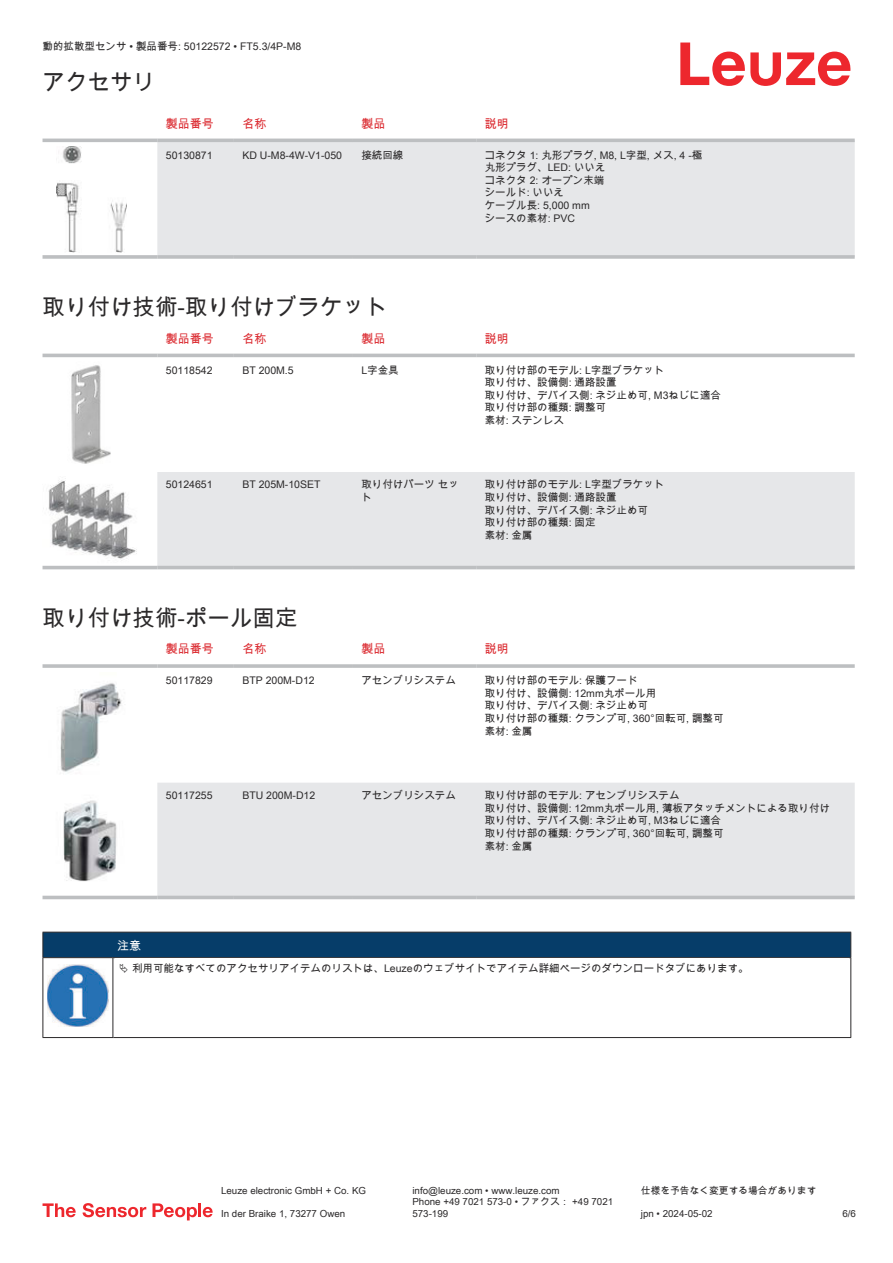
<style>
.page{position:relative;width:893px;height:1263px;background:#fff}
.page>*{position:absolute;margin:0;border:0;box-sizing:border-box;transform-origin:0 0}
.t1{font:22.5px "Arial Unicode MS";color:#2b292a}
.t2{font:12px "Arial Unicode MS";color:#db2a30}
.t3{font:12px "Arial Unicode MS";color:#fff}
.t4{font:10.5px/12.6px "Arial Unicode MS";color:#2b292a}
.t5{font:9.75px/11.7px "Arial Unicode MS";color:#2b292a}
</style>
<div class="page">
<svg style="left:680px;top:43px;width:170px;height:43px"></svg>
<svg style="left:43px;top:138px;width:812px;height:72px"></svg>
<div style="left:157px;top:142px;width:698px;height:113px;background:#e6e7e9"></div>
<hr style="left:43px;top:139px;width:114px;height:3px;background:#bdbfc1">
<hr style="left:157px;top:139px;width:77px;height:3px;background:#bdbfc1">
<hr style="left:234px;top:139px;width:119px;height:3px;background:#bdbfc1">
<hr style="left:353px;top:139px;width:123px;height:3px;background:#bdbfc1">
<hr style="left:476px;top:139px;width:379px;height:3px;background:#bdbfc1">
<svg style="left:43px;top:255px;width:114px;height:4px"></svg>
<hr style="left:157px;top:255px;width:77px;height:4px;background:#bdbfc1">
<svg style="left:234px;top:255px;width:119px;height:4px"></svg>
<svg style="left:353px;top:255px;width:123px;height:4px"></svg>
<hr style="left:476px;top:255px;width:379px;height:4px;background:#bdbfc1">
<img style="left:56px;top:146px;width:70px;height:107px">
<svg style="left:43px;top:353px;width:812px;height:217px"></svg>
<div style="left:157px;top:472px;width:698px;height:94px;background:#e6e7e9"></div>
<hr style="left:43px;top:354px;width:114px;height:3px;background:#bdbfc1">
<hr style="left:157px;top:354px;width:77px;height:3px;background:#bdbfc1">
<hr style="left:234px;top:354px;width:119px;height:3px;background:#bdbfc1">
<hr style="left:353px;top:354px;width:123px;height:3px;background:#bdbfc1">
<hr style="left:476px;top:354px;width:379px;height:3px;background:#bdbfc1">
<hr style="left:43px;top:566px;width:114px;height:3px;background:#bdbfc1">
<hr style="left:157px;top:566px;width:77px;height:3px;background:#bdbfc1">
<hr style="left:234px;top:566px;width:119px;height:3px;background:#bdbfc1">
<hr style="left:353px;top:566px;width:123px;height:3px;background:#bdbfc1">
<hr style="left:476px;top:566px;width:379px;height:3px;background:#bdbfc1">
<img style="left:67px;top:361px;width:48px;height:107px">
<img style="left:43px;top:476px;width:97px;height:87px">
<svg style="left:43px;top:895px;width:812px;height:5px"></svg>
<div style="left:157px;top:783px;width:698px;height:113px;background:#e6e7e9"></div>
<hr style="left:43px;top:664px;width:114px;height:4px;background:#bdbfc1">
<hr style="left:157px;top:664px;width:77px;height:4px;background:#c7c9ca">
<hr style="left:234px;top:664px;width:119px;height:4px;background:#bdbfc1">
<hr style="left:353px;top:664px;width:123px;height:4px;background:#bdbfc1">
<hr style="left:476px;top:664px;width:379px;height:4px;background:#c7c9ca">
<hr style="left:43px;top:896px;width:114px;height:3px;background:#bdbfc1">
<hr style="left:157px;top:896px;width:77px;height:3px;background:#bdbfc1">
<hr style="left:234px;top:896px;width:119px;height:3px;background:#bdbfc1">
<hr style="left:353px;top:896px;width:123px;height:3px;background:#bdbfc1">
<hr style="left:476px;top:896px;width:379px;height:3px;background:#bdbfc1">
<img style="left:60px;top:683px;width:62px;height:89px">
<img style="left:63px;top:800px;width:54px;height:82px">
<div style="left:43px;top:932px;width:808px;height:26px;background:#063d69"></div>
<hr style="left:113px;top:957px;width:738px;height:1px;background:#2b292a">
<hr style="left:43px;top:958px;width:1px;height:75px;background:#2b292a">
<hr style="left:113px;top:958px;width:1px;height:75px;background:#2b292a">
<hr style="left:850px;top:958px;width:1px;height:75px;background:#2b292a">
<hr style="left:43px;top:1037px;width:70px;height:1px;background:#2b292a">
<hr style="left:113px;top:1037px;width:738px;height:1px;background:#2b292a">
<img style="left:47px;top:964px;width:61px;height:63px">
<svg style="left:43px;top:1203px;width:33px;height:14px"></svg>
<svg style="left:83px;top:1203px;width:63px;height:14px"></svg>
<svg style="left:153px;top:1203px;width:44px;height:17px"></svg>
<hr style="left:198px;top:1203px;width:3px;height:14px;background:#ed272d">
<svg style="left:203px;top:1207px;width:10px;height:10px"></svg>
<p class="t4" style="left:43px;top:40px;width:260px">動的拡散型センサ • 製品番号: 50122572 • FT5.3/4P-M8</p>
<h1 class="t1" style="left:43px;top:66px;width:114px">アクセサリ</h1>
<p class="t2" style="left:166px;top:115px;width:49px">製品番号</p>
<p class="t2" style="left:242px;top:115px;width:25px">名称</p>
<p class="t2" style="left:361px;top:115px;width:25px">製品</p>
<p class="t2" style="left:485px;top:115px;width:25px">説明</p>
<p class="t4" style="left:166px;top:148px;width:48px">50130871</p>
<p class="t4" style="left:242px;top:148px;width:101px">KD U-M8-4W-V1-050</p>
<p class="t4" style="left:361px;top:148px;width:43px">接続回線</p>
<p class="t4" style="left:485px;top:148px;width:219px">コネクタ 1: 丸形プラグ, M8, L字型, メス, 4 -極丸形プラグ、LED: いいえ<br>コネクタ 2: オープン末端<br>シールド: いいえ<br>ケーブル長: 5,000 mm<br>シースの素材: PVC</p>
<h1 class="t1" style="left:43px;top:291px;width:346px">取り付け技術-取り付けブラケット</h1>
<p class="t2" style="left:166px;top:330px;width:49px">製品番号</p>
<p class="t2" style="left:242px;top:330px;width:25px">名称</p>
<p class="t2" style="left:361px;top:330px;width:25px">製品</p>
<p class="t2" style="left:485px;top:330px;width:25px">説明</p>
<p class="t4" style="left:166px;top:363px;width:48px">50118542</p>
<p class="t4" style="left:242px;top:363px;width:53px">BT 200M.5</p>
<p class="t4" style="left:361px;top:363px;width:39px">L字金具</p>
<p class="t4" style="left:485px;top:363px;width:238px">取り付け部のモデル: L字型ブラケット<br>取り付け、設備側: 通路設置<br>取り付け、デバイス側: ネジ止め可, M3ねじに適合取り付け部の種類: 調整可<br>素材: ステンレス</p>
<p class="t4" style="left:166px;top:478px;width:48px">50124651</p>
<p class="t4" style="left:242px;top:478px;width:80px">BT 205M-10SET</p>
<p class="t4" style="left:361px;top:478px;width:99px">取り付けパーツ セット</p>
<p class="t4" style="left:485px;top:478px;width:181px">取り付け部のモデル: L字型ブラケット取り付け、設備側: 通路設置<br>取り付け、デバイス側: ネジ止め可<br>取り付け部の種類: 固定<br>素材: 金属</p>
<h1 class="t1" style="left:43px;top:602px;width:256px">取り付け技術-ポール固定</h1>
<p class="t2" style="left:166px;top:640px;width:49px">製品番号</p>
<p class="t2" style="left:242px;top:640px;width:25px">名称</p>
<p class="t2" style="left:361px;top:640px;width:25px">製品</p>
<p class="t2" style="left:485px;top:640px;width:25px">説明</p>
<p class="t4" style="left:166px;top:674px;width:48px">50117829</p>
<p class="t4" style="left:242px;top:674px;width:74px">BTP 200M-D12</p>
<p class="t4" style="left:361px;top:674px;width:96px">アセンブリシステム</p>
<p class="t4" style="left:485px;top:674px;width:240px">取り付け部のモデル: 保護フード<br>取り付け、設備側: 12mm丸ポール用<br>取り付け、デバイス側: ネジ止め可<br>取り付け部の種類: クランプ可, 360°回転可, 調整可素材: 金属</p>
<p class="t4" style="left:166px;top:789px;width:48px">50117255</p>
<p class="t4" style="left:242px;top:789px;width:74px">BTU 200M-D12</p>
<p class="t4" style="left:361px;top:789px;width:96px">アセンブリシステム</p>
<p class="t4" style="left:485px;top:789px;width:347px">取り付け部のモデル: アセンブリシステム<br>取り付け、設備側: 12mm丸ポール用, 薄板アタッチメントによる取り付け取り付け、デバイス側: ネジ止め可, M3ねじに適合<br>取り付け部の種類: クランプ可, 360°回転可, 調整可<br>素材: 金属</p>
<p class="t3" style="left:117px;top:937px;width:25px">注意</p>
<p class="t4" style="left:132px;top:962px;width:618px">利用可能なすべてのアクセサリアイテムのリストは、Leuzeのウェブサイトでアイテム詳細ページのダウンロードタブにあります。</p>
<p class="t5" style="left:221px;top:1184px;width:146px">Leuze electronic GmbH + Co. KG</p>
<p class="t5" style="left:412px;top:1184px;width:149px">info@leuze.com • www.leuze.com</p>
<p class="t5" style="left:641px;top:1184px;width:177px">仕様を予告なく変更する場合があります</p>
<p class="t5" style="left:221px;top:1207px;width:126px">In der Braike 1, 73277 Owen</p>
<p class="t5" style="left:412px;top:1196px;width:202px">Phone +49 7021 573-0 • ファクス： +49 7021<br>573-199</p>
<p class="t5" style="left:641px;top:1207px;width:73px">jpn • 2024-05-02</p>
<p class="t5" style="left:842px;top:1207px;width:15px">6/6</p>
</div>
